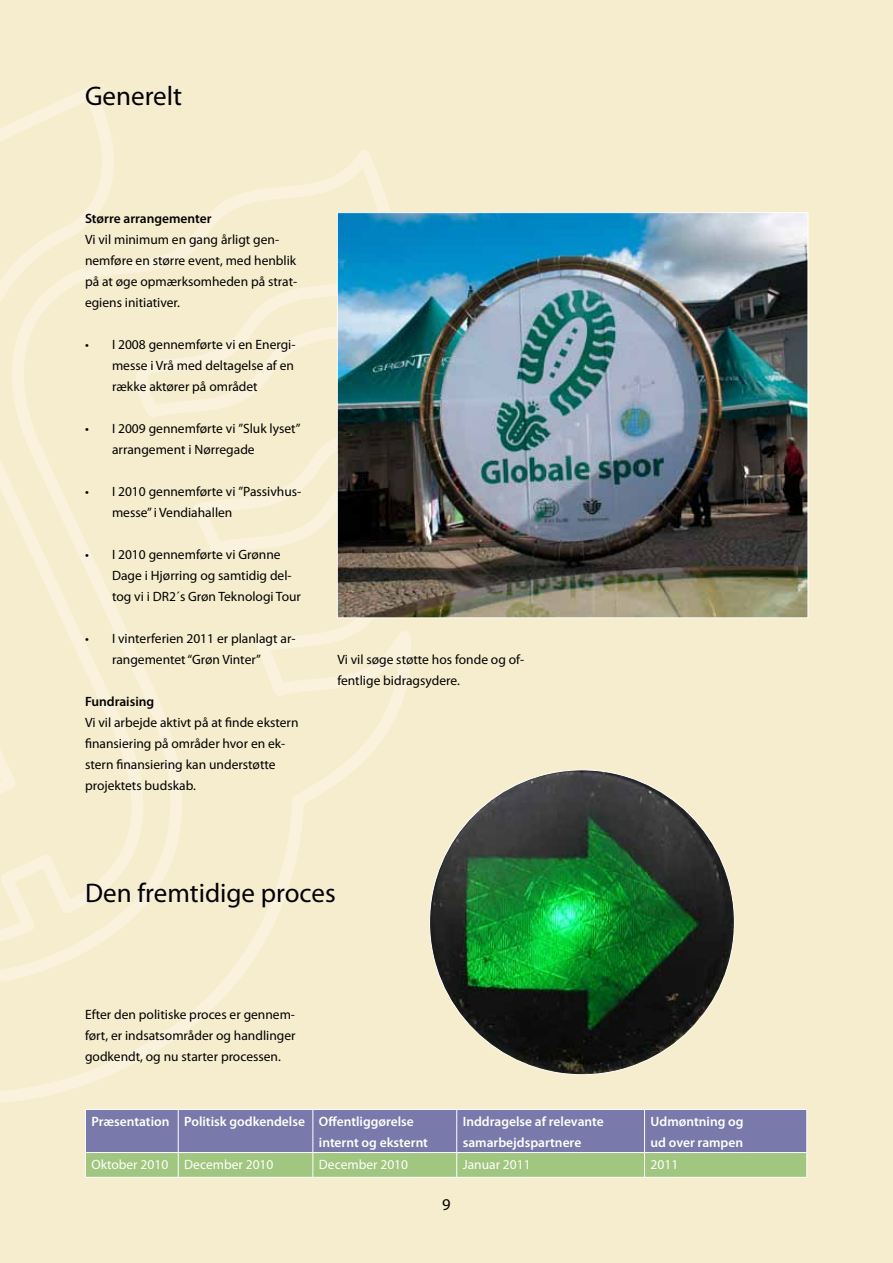
<style>
.page{position:relative;width:893px;height:1263px;background:#f6edce}
.page>*{position:absolute;margin:0;border:0;box-sizing:border-box;transform-origin:0 0}
.t1{font:27px "Myriad Pro";color:#000}
.t2{font:16.5px "Myriad Pro";color:#000}
.t3{font:13.5px/21px "Myriad Pro";color:#000}
.t4{font:600 13.5px/21px "Myriad Pro";color:#fff}
.t5{font:13.5px "Myriad Pro";color:#fff}
.t6{font:600 13.5px "Myriad Pro";color:#000}
</style>
<div class="page">
<svg style="left:0;top:87px;width:431px;height:1016px"></svg>
<svg style="left:85px;top:1109px;width:722px;height:68px;background:#8b989f"></svg>
<hr style="left:85px;top:1177px;width:93px;height:1px;background:#fff">
<hr style="left:178px;top:1177px;width:135px;height:1px;background:#fff">
<hr style="left:313px;top:1177px;width:144px;height:1px;background:#fff">
<hr style="left:457px;top:1177px;width:188px;height:1px;background:#fff">
<hr style="left:645px;top:1177px;width:162px;height:1px;background:#fff">
<img style="left:339px;top:214px;width:467px;height:402px">
<img style="left:430px;top:770px;width:304px;height:305px;border-radius:152px">
<h1 class="t1" style="left:85px;top:80px;width:99px">Generelt</h1>
<p class="t6" style="left:85px;top:210px;width:128px">Større arrangementer</p>
<p class="t3" style="left:85px;top:228px;width:214px">Vi vil minimum en gang årligt gen&shy;nemføre en større event, med henblik på at øge opmærksomheden på strat&shy;egiens initiativer.</p>
<p class="t3" style="left:112px;top:334px;width:185px;text-align:justify;text-indent:-27px">• I 2008 gennemførte vi en Energi&shy;messe i Vrå med deltagelse af en række aktører på området</p>
<p class="t3" style="left:112px;top:418px;width:190px;text-indent:-27px">• I 2009 gennemførte vi ”Sluk lyset” arrangement i Nørregade</p>
<p class="t3" style="left:112px;top:481px;width:191px;text-indent:-27px">• I 2010 gennemførte vi ”Passivhus&shy;messe” i Vendiahallen</p>
<p class="t3" style="left:112px;top:544px;width:190px;text-indent:-27px">• I 2010 gennemførte vi Grønne<br>Dage i Hjørring og samtidig del&shy;tog vi i DR2´s Grøn Teknologi Tour</p>
<p class="t3" style="left:85px;top:628px;width:212px;text-align:center">• I vinterferien 2011 er planlagt ar&shy;rangementet “Grøn Vinter”</p>
<p class="t6" style="left:85px;top:693px;width:71px">Fundraising</p>
<p class="t3" style="left:85px;top:712px;width:215px">Vi vil arbejde aktivt på at finde ekstern finansiering på områder hvor en ek&shy;stern finansiering kan understøtte projektets budskab.</p>
<p class="t3" style="left:337px;top:648px;width:188px">Vi vil søge støtte hos fonde og of&shy;fentlige bidragsydere.</p>
<h1 class="t1" style="left:85px;top:876px;width:252px">Den fremtidige proces</h1>
<p class="t3" style="left:85px;top:1004px;width:212px;text-align:justify">Efter den politiske proces er gennem&shy;ført, er indsatsområder og handlinger godkendt, og nu starter processen.</p>
<p class="t4" style="left:319px;top:1110px;width:111px;text-indent:-227px">Præsentation Politisk godkendelse Offentliggørelse internt og eksternt</p>
<p class="t4" style="left:463px;top:1110px;width:143px">Inddragelse af relevante samarbejdspartnere</p>
<p class="t4" style="left:651px;top:1110px;width:95px">Udmøntning og ud over rampen</p>
<p class="t5" style="left:91px;top:1156px;width:184px">Oktober 2010 December 2010</p>
<p class="t5" style="left:319px;top:1156px;width:91px">December 2010</p>
<p class="t5" style="left:463px;top:1156px;width:69px">Januar 2011</p>
<p class="t5" style="left:651px;top:1156px;width:29px">2011</p>
<p class="t2" style="left:442px;top:1194px;width:10px">9</p>
</div>
